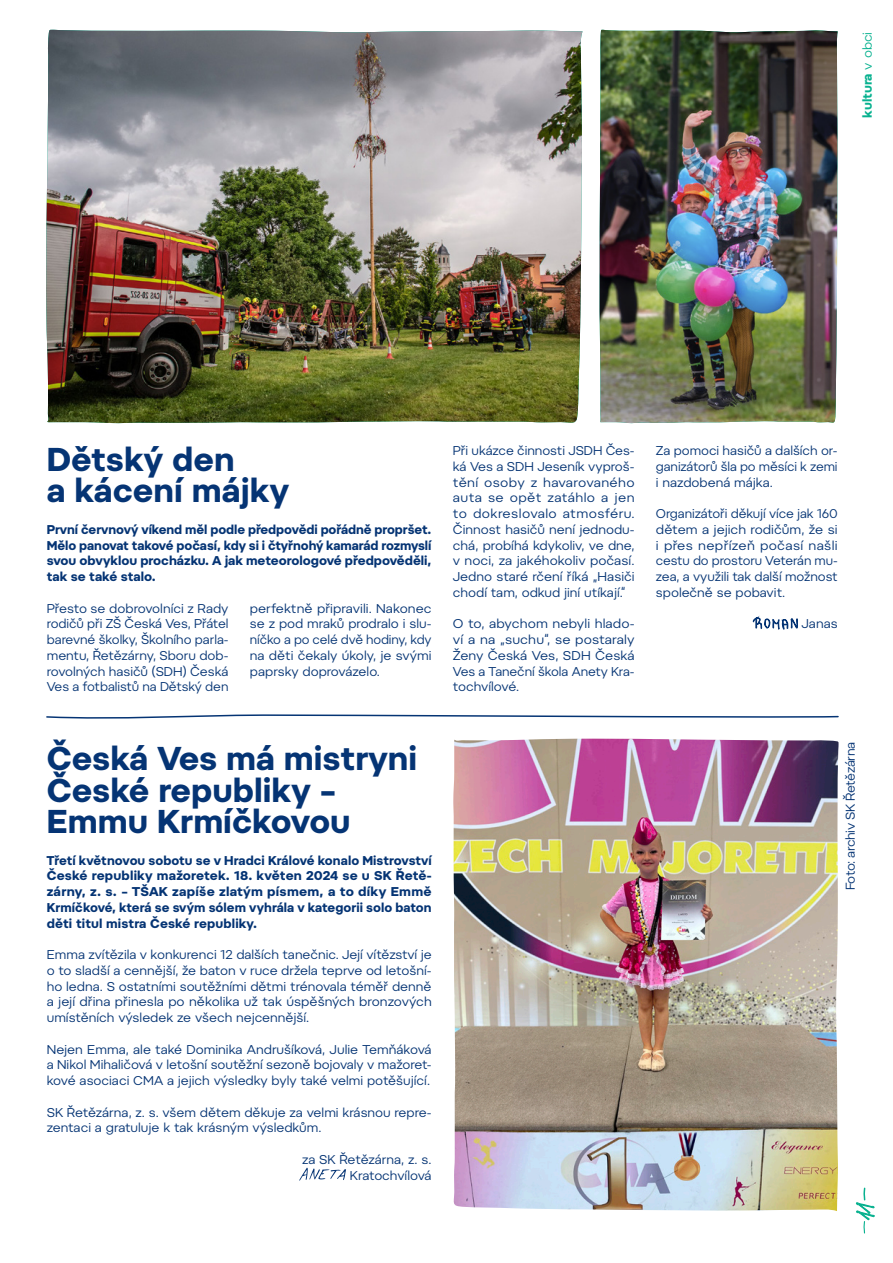
<style>
.page{position:relative;width:893px;height:1263px;background:#fff}
.page>*{position:absolute;margin:0;border:0;box-sizing:border-box;transform-origin:0 0}
.Headline{font:700 33px/31.5px "Pepi";color:#053474}
.Text{font:12.75px/15.8px "Pepi";letter-spacing:-.005em;color:#053474;text-align:justify}
.Text-2{font:700 12.75px/15.8px "Pepi";color:#053474;text-align:justify}
.Podpis{font:12.75px "Pepi";letter-spacing:-.005em;color:#053474}
.Text-3{font:12.75px "Pepi";letter-spacing:-.04em;color:#053474}
.Text-4{font:700 12.75px "Pepi";letter-spacing:-.005em;color:#07b18f}
.s1{font-weight:400}
</style>
<div class="page">
<svg style="left:856px;top:1187px;width:19px;height:47px"></svg>
<svg style="left:299px;top:1168px;width:47px;height:13px"></svg>
<img style="left:453px;top:738px;width:385px;height:473px">
<svg style="left:46px;top:714px;width:793px;height:5px"></svg>
<svg style="left:753px;top:615px;width:45px;height:15px"></svg>
<img style="left:46px;top:30px;width:537px;height:393px">
<img style="left:599px;top:30px;width:239px;height:393px">
<p class="Text-4" style="left:859px;top:118px;width:87px;rotate:-90deg">kultura <span class="s1">v obci</span></p>
<p class="Headline" style="left:47px;top:443px;width:244px">Dětský den<br>a kácení májky</p>
<p class="Text-2" style="left:47px;top:521px;width:386px">První červnový víkend měl podle předpovědi pořádně propršet.<br>Mělo panovat takové počasí, kdy si i čtyřnohý kamarád rozmyslí svou obvyklou procházku. A jak meteorologové předpověděli, tak se také stalo.</p>
<p class="Text" style="left:47px;top:600px;width:183px">Přesto se dobrovolníci z Rady rodičů při ZŠ Česká Ves, Přátel barevné školky, Školního parla&shy;mentu, Řetězárny, Sboru dob&shy;rovolných hasičů (SDH) Česká Ves a fotbalistů na Dětský den</p>
<p class="Text" style="left:250px;top:600px;width:183px">perfektně připravili. Nakonec se z pod mraků prodralo i slu&shy;níčko a po celé dvě hodiny, kdy na děti čekaly úkoly, je svými paprsky doprovázelo.</p>
<p class="Headline" style="left:47px;top:742px;width:372px">Česká Ves má mistryni<br>České republiky –<br>Emmu Krmíčkovou</p>
<p class="Text-2" style="left:47px;top:852px;width:386px">Třetí květnovou sobotu se v Hradci Králové konalo Mistrovství České republiky mažoretek. 18. květen 2024 se u SK Řetě&shy;zárny, z. s. – TŠAK zapíše zlatým písmem, a to díky Emmě Krmíčkové, která se svým sólem vyhrála v kategorii solo baton děti titul mistra České republiky.</p>
<p class="Text" style="left:47px;top:946px;width:386px">Emma zvítězila v konkurenci 12 dalších tanečnic. Její vítězství je o to sladší a cennější, že baton v ruce držela teprve od letošní&shy;ho ledna. S ostatními soutěžními dětmi trénovala téměř denně a její dřina přinesla po několika už tak úspěšných bronzových umístěních výsledek ze všech nejcennější.</p>
<p class="Text" style="left:47px;top:1041px;width:386px">Nejen Emma, ale také Dominika Andrušíková, Julie Temňáková a Nikol Mihaličová v letošní soutěžní sezoně bojovaly v mažoret&shy;kové asociaci CMA a jejich výsledky byly také velmi potěšující.</p>
<p class="Text" style="left:47px;top:1104px;width:386px">SK Řetězárna, z. s. všem dětem děkuje za velmi krásnou repre&shy;zentaci a gratuluje k tak krásným výsledkům.</p>
<p class="Podpis" style="left:302px;top:1152px;width:131px">za SK Řetězárna, z. s.</p>
<p class="Podpis" style="left:350px;top:1167px;width:83px">Kratochvílová</p>
<p class="Text" style="left:453px;top:442px;width:183px">Při ukázce činnosti JSDH Čes&shy;ká Ves a SDH Jeseník vyproš&shy;tění osoby z havarovaného auta se opět zatáhlo a jen to dokreslovalo atmosféru.<br>Činnost hasičů není jednodu&shy;chá, probíhá kdykoliv, ve dne, v noci, za jakéhokoliv počasí.<br>Jedno staré rčení říká „Hasiči chodí tam, odkud jiní utíkají.“</p>
<p class="Text" style="left:453px;top:616px;width:183px">O to, abychom nebyli hlado&shy;ví a na „suchu“, se postaraly Ženy Česká Ves, SDH Česká Ves a Taneční škola Anety Kra&shy;tochvílové.</p>
<p class="Text" style="left:656px;top:442px;width:183px">Za pomoci hasičů a dalších or&shy;ganizátorů šla po měsíci k zemi i nazdobená májka.</p>
<p class="Text" style="left:656px;top:505px;width:183px">Organizátoři děkují více jak 160 dětem a jejich rodičům, že si i přes nepřízeň počasí našli cestu do prostoru Veterán mu&shy;zea, a využili tak další možnost společně se pobavit.</p>
<p class="Podpis" style="left:801px;top:616px;width:38px">Janas</p>
<p class="Text-3" style="left:842px;top:890px;width:150px;rotate:-90deg">Foto: archiv SK Řetězárna</p>
</div>
